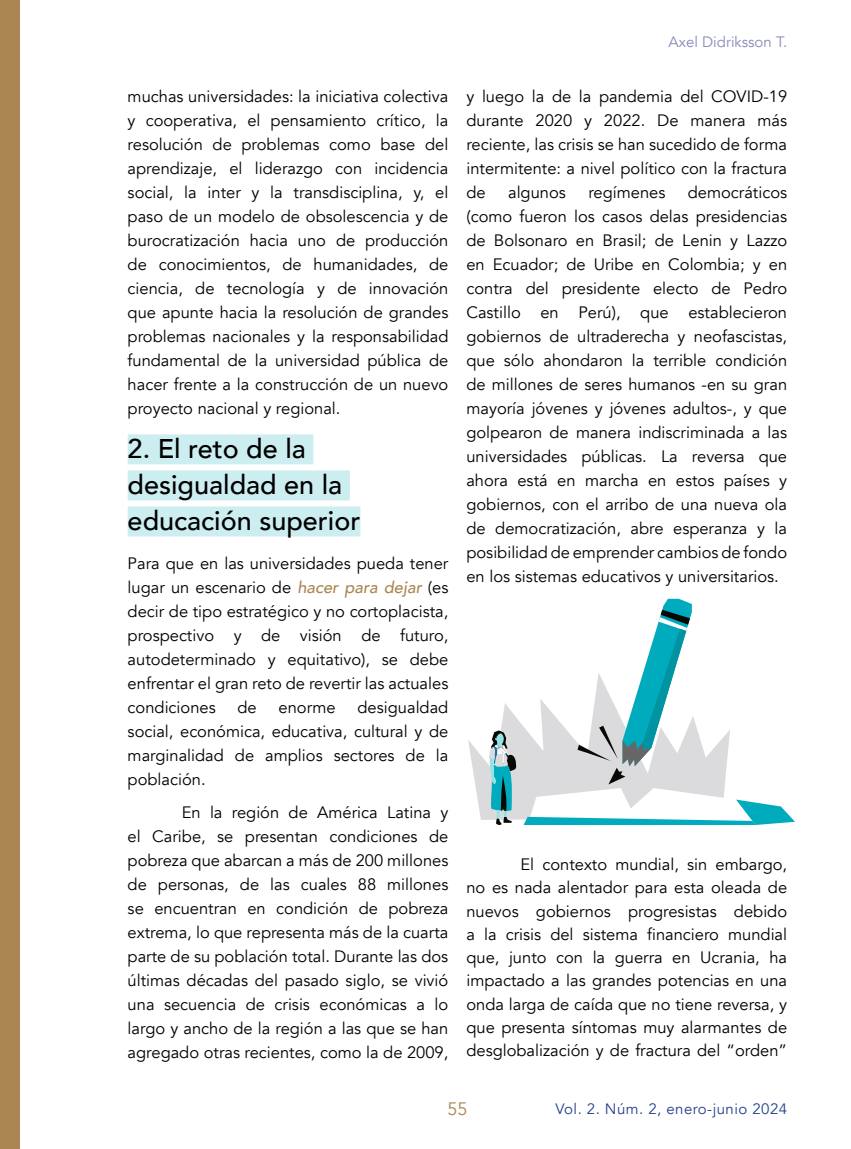
<style>
.page{position:relative;width:851px;height:1149px;background:#fff}
.page>*{position:absolute;margin:0;border:0;box-sizing:border-box;transform-origin:0 0}
.t1{font:500 27px/36px "Avenir";color:#000}
.t2{font:18px "Avenir";color:#ab8652}
.t3{font:16.5px/24px "Avenir";color:#000;text-align:justify}
.t4{font:15px "Avenir";letter-spacing:.03em;color:#25408f}
.t5{font:15px "Avenir";color:#8889ba}
.s1{font-weight:500;font-style:italic;color:#ab8652}
</style>
<div class="page">
<div style="left:0;top:0;width:20px;height:1148px;background:#ab8652"></div>
<div style="left:128px;top:434px;width:185px;height:30px;background:#cceef1"></div>
<div style="left:128px;top:470px;width:222px;height:30px;background:#cceef1"></div>
<div style="left:128px;top:506px;width:232px;height:30px;background:#cceef1"></div>
<svg style="left:468px;top:598px;width:326px;height:226px"></svg>
<p class="t3" style="left:128px;top:84px;width:322px">muchas universidades: la iniciativa colectiva y cooperativa, el pensamiento crítico, la resolución de problemas como base del aprendizaje, el liderazgo con incidencia social, la inter y la transdisciplina, y, el paso de un modelo de obsolescencia y de burocratización hacia uno de producción de conocimientos, de humanidades, de ciencia, de tecnología y de innovación que apunte hacia la resolución de grandes problemas nacionales y la responsabilidad fundamental de la universidad pública de hacer frente a la construcción de un nuevo proyecto nacional y regional.</p>
<h1 class="t1" style="left:128px;top:429px;width:234px">2. El reto de la desigualdad en la educación superior</h1>
<p class="t3" style="left:128px;top:551px;width:322px">Para que en las universidades pueda tener lugar un escenario de <span class="s1">hacer para dejar</span> (es decir de tipo estratégico y no cortoplacista, prospectivo y de visión de futuro, autodeterminado y equitativo), se debe enfrentar el gran reto de revertir las actuales condiciones</p>
<p class="t3" style="left:128px;top:695px;width:322px;text-indent:230px">desigualdad social, económica, educativa, cultural y de marginalidad de amplios sectores de la población.</p>
<p class="t3" style="left:128px;top:800px;width:322px;text-indent:54px">En la región de América Latina y el Caribe, se presentan condiciones de pobreza que abarcan a más de 200 millones de personas, de las cuales 88 millones se encuentran en condición de pobreza extrema, lo que representa más de la cuarta parte de su población total. Durante las dos últimas décadas del pasado siglo, se vivió una secuencia de crisis económicas a lo largo y ancho de la región a las que se han agregado otras recientes, como la de 2009,</p>
<p class="t3" style="left:237px;top:695px;width:21px">de</p>
<p class="t3" style="left:278px;top:695px;width:59px">enorme</p>
<p class="t5" style="left:668px;top:33px;width:120px">Axel Didriksson T.</p>
<p class="t3" style="left:466px;top:84px;width:322px">y luego la de la pandemia del COVID-19 durante 2020 y 2022. De manera más reciente, las crisis se han sucedido de forma intermitente: a nivel político con la fractura de</p>
<p class="t3" style="left:466px;top:180px;width:322px;text-indent:221px">democráticos (como fueron los casos delas presidencias de Bolsonaro en Brasil; de Lenin y Lazzo en Ecuador; de Uribe en Colombia; y en contra del presidente electo de Pedro Castillo en Perú), que establecieron gobiernos de ultraderecha y neofascistas, que sólo ahondaron la terrible condición de millones de seres humanos -en su gran mayoría jóvenes y jóvenes adultos-, y que golpearon de manera indiscriminada a las universidades públicas. La reversa que ahora está en marcha en estos países y gobiernos, con el arribo de una nueva ola de democratización, abre esperanza y la posibilidad de emprender cambios de fondo en los sistemas educativos y universitarios.</p>
<p class="t3" style="left:508px;top:180px;width:59px">algunos</p>
<p class="t3" style="left:588px;top:180px;width:79px">regímenes</p>
<p class="t3" style="left:466px;top:852px;width:322px;line-height:23.2px;text-indent:54px">El contexto mundial, sin embargo, no es nada alentador para esta oleada de nuevos gobiernos progresistas debido a la crisis del sistema financiero mundial que, junto con la guerra en Ucrania, ha impactado a las grandes potencias en una onda larga de caída que no tiene reversa, y que presenta síntomas muy alarmantes de desglobalización y de fractura del “orden”</p>
<p class="t2" style="left:447px;top:1098px;width:22px">55</p>
<p class="t4" style="left:555px;top:1099px;width:233px">Vol. 2. Núm. 2, enero-junio 2024</p>
</div>
